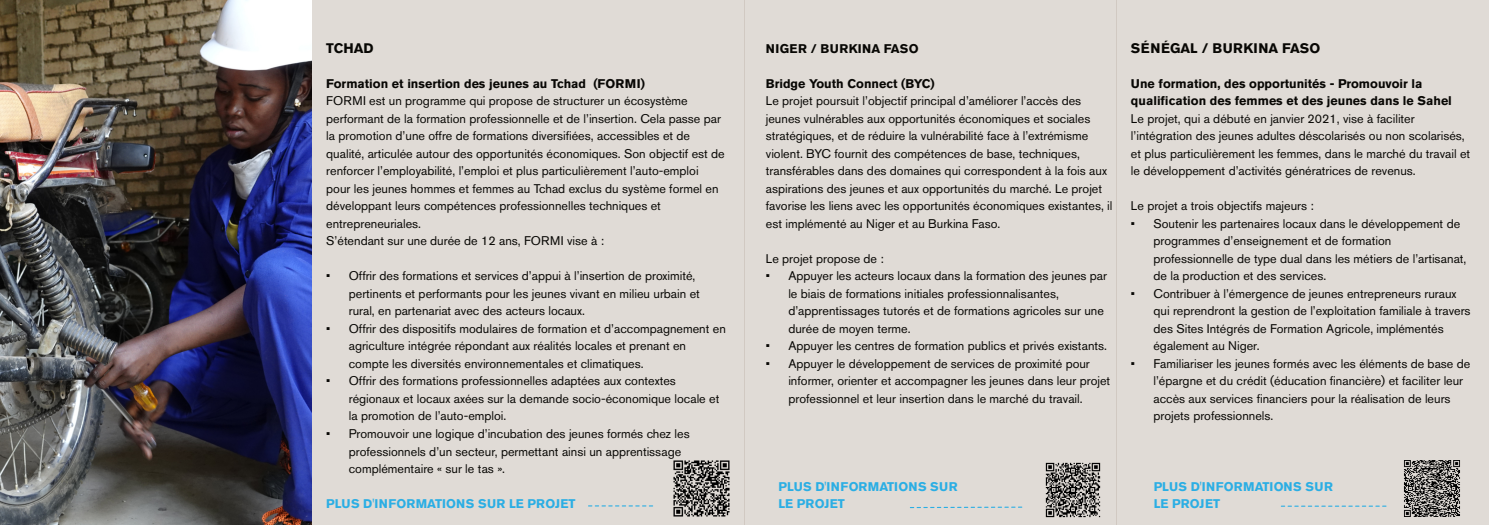
<style>
.page{position:relative;width:1489px;height:525px;background:#fff}
.page>*{position:absolute;margin:0;border:0;box-sizing:border-box;transform-origin:0 0}
.t1{font:700 13.75px "Akzidenz Grotesk BQ";letter-spacing:.02em;color:#080704}
.t2{font:12.5px/17.5px "Akzidenz Grotesk BQ";color:#080704}
.t3{font:700 12.5px/17.5px "Akzidenz Grotesk BQ";color:#080704}
.t4{font:700 12.5px/17.5px "Akzidenz Grotesk BQ";letter-spacing:.01em;color:#2baee4}
.t5{font:700 12.5px "Akzidenz Grotesk BQ";letter-spacing:.04em;color:#080704}
</style>
<div class="page">
<div style="left:311px;top:0;width:433px;height:524px;background:#e0dbd6"></div>
<div style="left:1116px;top:0;width:372px;height:524px;background:#e0dbd6"></div>
<div style="left:744px;top:0;width:372px;height:524px;background:#e0dbd6"></div>
<svg style="left:588px;top:505px;width:65px;height:1px"></svg>
<img style="left:0;top:0;width:311px;height:524px">
<svg style="left:910px;top:506px;width:113px;height:2px"></svg>
<svg style="left:1281px;top:505px;width:106px;height:1px"></svg>
<img style="left:673px;top:460px;width:57px;height:57px">
<img style="left:1045px;top:462px;width:56px;height:56px">
<img style="left:1404px;top:460px;width:56px;height:57px">
<p class="t1" style="left:326px;top:42px;width:49px">TCHAD</p>
<p class="t3" style="left:326px;top:76px;width:320px">Formation et insertion des jeunes au Tchad (FORMI)</p>
<p class="t2" style="left:326px;top:93px;width:400px">FORMI est un programme qui propose de structurer un écosystème performant de la formation professionnelle et de l’insertion. Cela passe par la promotion d’une offre de formations diversifiées, accessibles et de qualité, articulée autour des opportunités économiques. Son objectif est de renforcer l’employabilité, l’emploi et plus particulièrement l’auto-emploi pour les jeunes hommes et femmes au Tchad exclus du système formel en développant leurs compétences professionnelles techniques et entrepreneuriales.<br>S’étendant sur une durée de 12 ans, FORMI vise à :</p>
<p class="t2" style="left:349px;top:268px;width:352px;text-indent:-22px">• Offrir des formations et services d’appui à l’insertion de proximité, pertinents et performants pour les jeunes vivant en milieu urbain et rural, en partenariat avec des acteurs locaux.</p>
<p class="t2" style="left:349px;top:321px;width:378px;text-indent:-22px">• Offrir des dispositifs modulaires de formation et d’accompagnement en agriculture intégrée répondant aux réalités locales et prenant en compte les diversités environnementales et climatiques.</p>
<p class="t2" style="left:349px;top:373px;width:372px;text-indent:-22px">• Offrir des formations professionnelles adaptées aux contextes régionaux et locaux axées sur la demande socio-économique locale et la promotion de l’auto-emploi.</p>
<p class="t2" style="left:349px;top:426px;width:342px;text-indent:-22px">• Promouvoir une logique d’incubation des jeunes formés chez les professionnels d’un secteur, permettant ainsi un apprentissage complémentaire « sur le tas ».</p>
<p class="t4" style="left:326px;top:496px;width:251px">PLUS D'INFORMATIONS SUR LE PROJET</p>
<p class="t5" style="left:765px;top:43px;width:154px">NIGER / BURKINA FASO</p>
<p class="t3" style="left:765px;top:76px;width:170px">Bridge Youth Connect (BYC)</p>
<p class="t2" style="left:765px;top:93px;width:348px">Le projet poursuit l’objectif principal d’améliorer l’accès des jeunes vulnérables aux opportunités économiques et sociales stratégiques, et de réduire la vulnérabilité face à l’extrémisme violent. BYC fournit des compétences de base, techniques, transférables dans des domaines qui correspondent à la fois aux aspirations des jeunes et aux opportunités du marché. Le projet favorise les liens avec les opportunités économiques existantes, il est implémenté au Niger et au Burkina Faso.</p>
<p class="t2" style="left:765px;top:251px;width:120px">Le projet propose de :</p>
<p class="t2" style="left:788px;top:268px;width:320px;text-indent:-22px">• Appuyer les acteurs locaux dans la formation des jeunes par le biais de formations initiales professionnalisantes, d’apprentissages tutorés et de formations agricoles sur une durée de moyen terme.</p>
<p class="t2" style="left:765px;top:338px;width:343px">• Appuyer les centres de formation publics et privés existants.</p>
<p class="t2" style="left:788px;top:356px;width:323px;text-indent:-22px">• Appuyer le développement de services de proximité pour informer, orienter et accompagner les jeunes dans leur projet professionnel et leur insertion dans le marché du travail.</p>
<p class="t1" style="left:1130px;top:42px;width:191px">SÉNÉGAL / BURKINA FASO</p>
<p class="t3" style="left:1130px;top:76px;width:322px">Une formation, des opportunités - Promouvoir la qualification des femmes et des jeunes dans le Sahel</p>
<p class="t2" style="left:1130px;top:111px;width:341px">Le projet, qui a débuté en janvier 2021, vise à faciliter l’intégration des jeunes adultes déscolarisés ou non scolarisés, et plus particulièrement les femmes, dans le marché du travail et le développement d’activités génératrices de revenus.</p>
<p class="t2" style="left:1130px;top:198px;width:184px">Le projet a trois objectifs majeurs :</p>
<p class="t2" style="left:1153px;top:216px;width:314px;text-indent:-22px">• Soutenir les partenaires locaux dans le développement de programmes d’enseignement et de formation professionnelle de type dual dans les métiers de l’artisanat, de la production et des services.</p>
<p class="t2" style="left:1153px;top:286px;width:319px;text-indent:-22px">• Contribuer à l’émergence de jeunes entrepreneurs ruraux qui reprendront la gestion de l’exploitation familiale à travers des Sites Intégrés de Formation Agricole, implémentés également au Niger.</p>
<p class="t2" style="left:1153px;top:356px;width:318px;text-indent:-22px">• Familiariser les jeunes formés avec les éléments de base de l’épargne et du crédit (éducation financière) et faciliter leur accès aux services financiers pour la réalisation de leurs projets professionnels.</p>
<p class="t4" style="left:778px;top:478px;width:181px">PLUS D'INFORMATIONS SUR<br>LE PROJET</p>
<p class="t4" style="left:1153px;top:478px;width:181px">PLUS D'INFORMATIONS SUR<br>LE PROJET</p>
</div>
